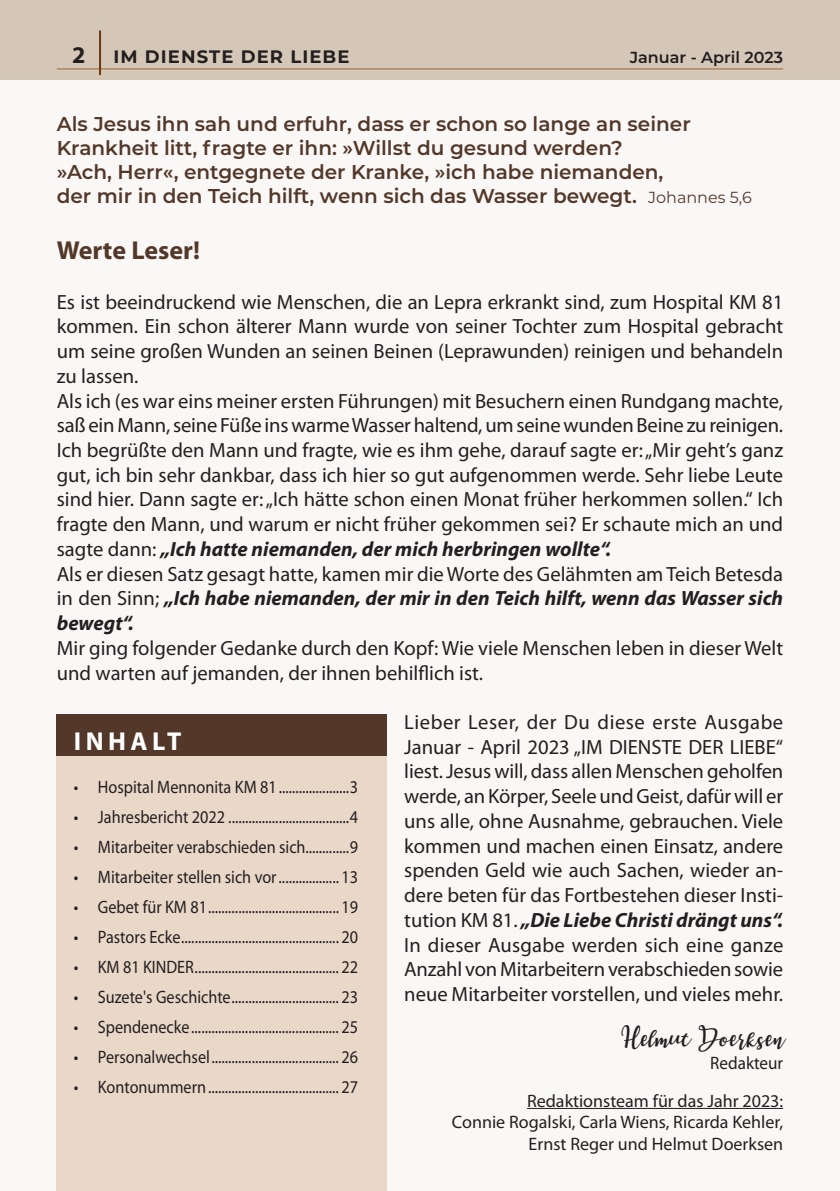
<style>
.page{position:relative;width:840px;height:1191px;background:#fff}
.page>*{position:absolute;margin:0;border:0;box-sizing:border-box;transform-origin:0 0}
.t1{font:700 26px "Myriad Pro";color:#53382a}
.t2{font:700 26px "Myriad Pro";letter-spacing:.17em;color:#fff}
.t3{font:italic 24px "Breetty";color:#231f20}
.t4{font:20.6px/24.8px "Myriad Pro";color:#231f20}
.t5{font:600 20px/24px "Montserrat";color:#53382a}
.t6{font:18px "Myriad Pro";color:#231f20;scale:.9 1}
.t7{font:18px/21.6px "Myriad Pro";color:#231f20;text-align:right}
.t8{font:18px/38px "Myriad Pro";color:#231f20;text-align:right;scale:.95 1}
.t9{font:700 18px "Montserrat";letter-spacing:.06em;color:#231f20}
.t10{font:600 16px "Montserrat";color:#231f20}
.s1{font-family:"Myriad Pro";font-size:24px}
.s2{font-weight:400;font-size:16px}
.s3{font-weight:700;font-style:italic}
</style>
<div class="page">
<div style="left:0;top:0;width:839px;height:1191px;background:#faf8f6"></div>
<div style="left:0;top:0;width:839px;height:80px;background:#d4c7b7"></div>
<hr style="left:57px;top:68px;width:725px;height:1px;background:#99683a">
<hr style="left:99px;top:30px;width:2px;height:45px;background:#6e3811">
<hr style="left:526px;top:1108px;width:256px;height:1px;background:#231f20">
<div style="left:57px;top:714px;width:330px;height:477px;background:#e9d8c8"></div>
<div style="left:57px;top:714px;width:330px;height:42px;background:#53382a"></div>
<p class="t9" style="left:72px;top:43px;width:279px"><span class="s1">2</span> IM DIENSTE DER LIEBE</p>
<p class="t10" style="left:629px;top:46px;width:155px">Januar - April 2023</p>
<p class="t5" style="left:57px;top:111px;width:696px">Als Jesus ihn sah und erfuhr, dass er schon so lange an seiner Krankheit litt, fragte er ihn: »Willst du gesund werden?<br>»Ach, Herr«, entgegnete der Kranke, »ich habe niemanden,<br>der mir in den Teich hilft, wenn sich das Wasser bewegt. <span class="s2">Johannes 5,6</span></p>
<p class="t1" style="left:57px;top:233px;width:145px">Werte Leser!</p>
<p class="t4" style="left:57px;top:289px;width:727px">Es ist beeindruckend wie Menschen, die an Lepra erkrankt sind, zum Hospital KM 81 kommen. Ein schon älterer Mann wurde von seiner Tochter zum Hospital gebracht um seine großen Wunden an seinen Beinen (Leprawunden) reinigen und behandeln zu lassen.<br>Als ich (es war eins meiner ersten Führungen) mit Besuchern einen Rundgang machte, saß ein Mann, seine Füße ins warme Wasser haltend, um seine wunden Beine zu reinigen.<br>Ich begrüßte den Mann und fragte, wie es ihm gehe, darauf sagte er: „Mir geht’s ganz gut, ich bin sehr dankbar, dass ich hier so gut aufgenommen werde. Sehr liebe Leute sind hier. Dann sagte er: „Ich hätte schon einen Monat früher herkommen sollen.“ Ich fragte den Mann, und warum er nicht früher gekommen sei? Er schaute mich an und sagte dann: <span class="s3">„Ich hatte niemanden, der mich herbringen wollte“.<br></span>Als er diesen Satz gesagt hatte, kamen mir die Worte des Gelähmten am Teich Betesda in den Sinn; <span class="s3">„Ich habe niemanden, der mir in den Teich hilft, wenn das Wasser sich bewegt“.</span></p>
<p class="t4" style="left:57px;top:635px;width:727px">Mir ging folgender Gedanke durch den Kopf: Wie viele Menschen leben in dieser Welt und warten auf jemanden, der ihnen behilflich ist.</p>
<p class="t4" style="left:404px;top:709px;width:380px;text-align:justify">Lieber Leser, der Du diese erste Ausgabe Januar - April 2023 „IM DIENSTE DER LIEBE“ liest. Jesus will, dass allen Menschen geholfen werde, an Körper, Seele und Geist, dafür will er uns alle, ohne Ausnahme, gebrauchen. Viele kommen und machen einen Einsatz, andere spenden Geld wie auch Sachen, wieder an&shy;dere beten für das Fortbestehen dieser Insti&shy;tution KM 81. <span class="s3">„Die Liebe Christi drängt uns“.<br></span>In dieser Ausgabe werden sich eine ganze Anzahl von Mitarbeitern verabschieden sowie neue Mitarbeiter vorstellen, und vieles mehr.</p>
<p class="t3" style="left:618px;top:1024px;width:166px">Helmut Doerksen</p>
<p class="t8" style="left:526px;top:1043px;width:271px">Redakteur<br>Redaktionsteam für das Jahr 2023:</p>
<p class="t7" style="left:451px;top:1111px;width:332px">Connie Rogalski, Carla Wiens, Ricarda Kehler,<br>Ernst Reger und Helmut Doerksen</p>
<p class="t2" style="left:74px;top:724px;width:109px">INHALT</p>
<p class="t6" style="left:74px;top:776px;width:317px">• Hospital Mennonita KM 81.....................3</p>
<p class="t6" style="left:74px;top:806px;width:317px">• Jahresbericht 2022 ....................................4</p>
<p class="t6" style="left:74px;top:836px;width:317px">• Mitarbeiter verabschieden sich.............9</p>
<p class="t6" style="left:74px;top:866px;width:317px">• Mitarbeiter stellen sich vor.................. 13</p>
<p class="t6" style="left:74px;top:896px;width:317px">• Gebet für KM 81....................................... 19</p>
<p class="t6" style="left:74px;top:926px;width:317px">• Pastors Ecke............................................... 20</p>
<p class="t6" style="left:74px;top:956px;width:317px">• KM 81 KINDER........................................... 22</p>
<p class="t6" style="left:74px;top:986px;width:317px">• Suzete's Geschichte................................ 23</p>
<p class="t6" style="left:74px;top:1016px;width:317px">• Spendenecke............................................ 25</p>
<p class="t6" style="left:74px;top:1046px;width:317px">• Personalwechsel...................................... 26</p>
<p class="t6" style="left:74px;top:1076px;width:317px">• Kontonummern....................................... 27</p>
</div>
